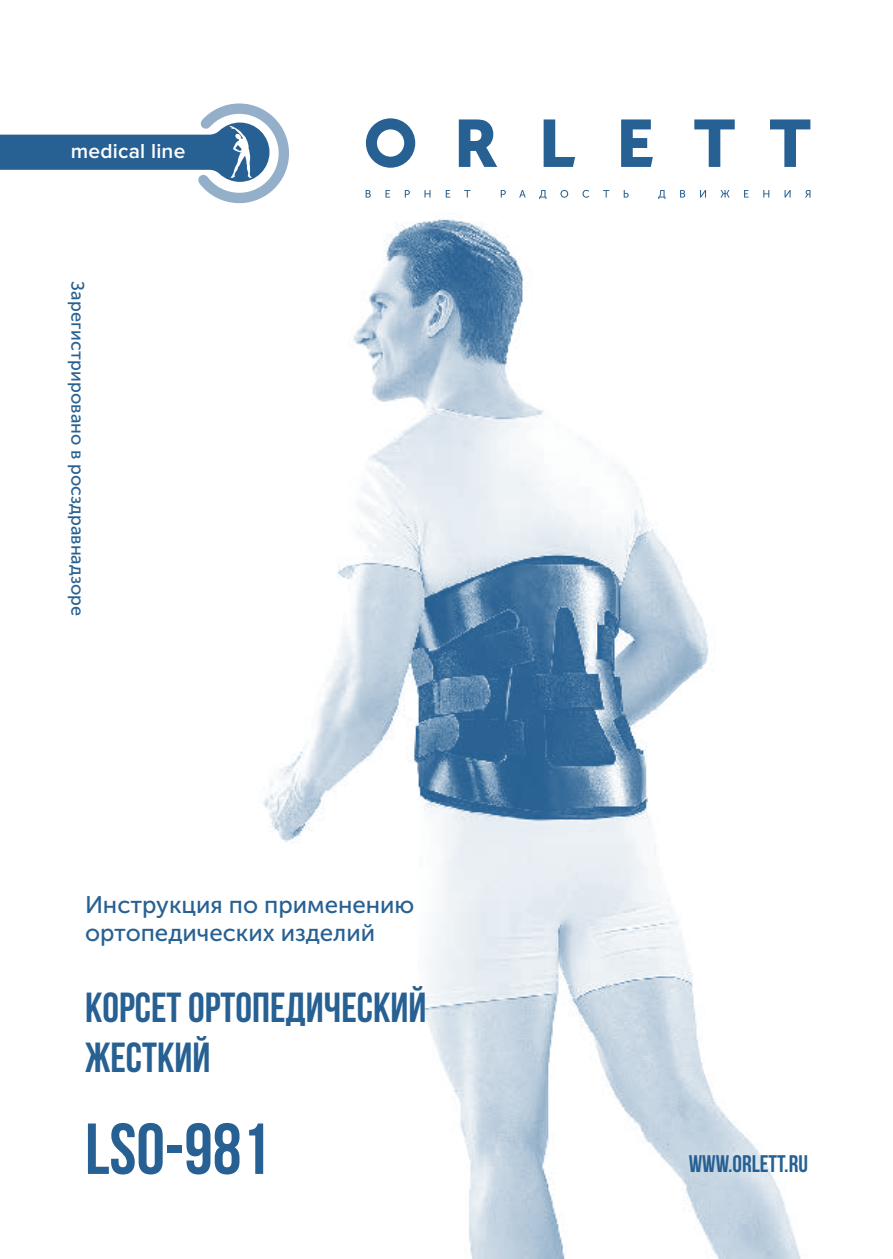
<style>
.page{position:relative;width:893px;height:1259px;background:#fff}
.page>*{position:absolute;margin:0;border:0;box-sizing:border-box;transform-origin:0 0}
.t1{font:700 72px "Bebas Neue";color:#276092}
.t2{font:700 42px/50.4px "Bebas Neue";color:#276092}
.t3{font:24px/28.2px "Museo Sans Cyrl 500";color:#276092}
.t4{font:700 24px "Bebas Neue";color:#276092}
.t5{font:600 21px "Proxima Nova";letter-spacing:.01em;color:#fff}
.t6{font:18px "Museo Sans Cyrl 500";letter-spacing:.01em;color:#276092}
</style>
<div class="page">
<img style="left:263px;top:219px;width:538px;height:1040px">
<svg style="left:366px;top:190px;width:5px;height:8px"></svg>
<svg style="left:385px;top:190px;width:5px;height:8px"></svg>
<svg style="left:405px;top:190px;width:5px;height:8px"></svg>
<svg style="left:424px;top:190px;width:6px;height:8px"></svg>
<svg style="left:446px;top:190px;width:4px;height:8px"></svg>
<svg style="left:464px;top:190px;width:6px;height:8px"></svg>
<svg style="left:501px;top:190px;width:5px;height:8px"></svg>
<svg style="left:519px;top:190px;width:7px;height:8px"></svg>
<svg style="left:539px;top:190px;width:7px;height:9px"></svg>
<svg style="left:560px;top:190px;width:8px;height:8px"></svg>
<svg style="left:562px;top:191px;width:5px;height:6px"></svg>
<svg style="left:582px;top:190px;width:7px;height:8px"></svg>
<svg style="left:603px;top:190px;width:6px;height:8px"></svg>
<svg style="left:624px;top:190px;width:5px;height:8px"></svg>
<svg style="left:658px;top:190px;width:7px;height:9px"></svg>
<svg style="left:680px;top:190px;width:5px;height:8px"></svg>
<svg style="left:700px;top:190px;width:6px;height:8px"></svg>
<svg style="left:720px;top:190px;width:10px;height:8px"></svg>
<svg style="left:744px;top:190px;width:5px;height:8px"></svg>
<svg style="left:763px;top:190px;width:6px;height:8px"></svg>
<svg style="left:785px;top:190px;width:6px;height:8px"></svg>
<svg style="left:805px;top:190px;width:5px;height:8px"></svg>
<svg style="left:459px;top:119px;width:38px;height:48px"></svg>
<svg style="left:544px;top:119px;width:31px;height:48px"></svg>
<svg style="left:621px;top:119px;width:32px;height:48px"></svg>
<svg style="left:694px;top:119px;width:41px;height:48px"></svg>
<svg style="left:770px;top:119px;width:40px;height:48px"></svg>
<svg style="left:366px;top:118px;width:49px;height:50px"></svg>
<svg style="left:0;top:103px;width:289px;height:101px"></svg>
<p class="t5" style="left:71px;top:139px;width:116px">medical line</p>
<p class="t6" style="left:88px;top:281px;width:336px;rotate:90deg">Зарегистрировано в росздравнадзоре</p>
<p class="t3" style="left:85px;top:890px;width:331px">Инструкция по применению ортопедических изделий</p>
<h2 class="t2" style="left:85px;top:981px;width:343px">КОРСЕТ ОРТОПЕДИЧЕСКИЙ<br>ЖЕСТКИЙ</h2>
<h1 class="t1" style="left:85px;top:1109px;width:186px">LSO-981</h1>
<p class="t4" style="left:689px;top:1150px;width:121px">WWW.ORLETT.RU</p>
</div>
